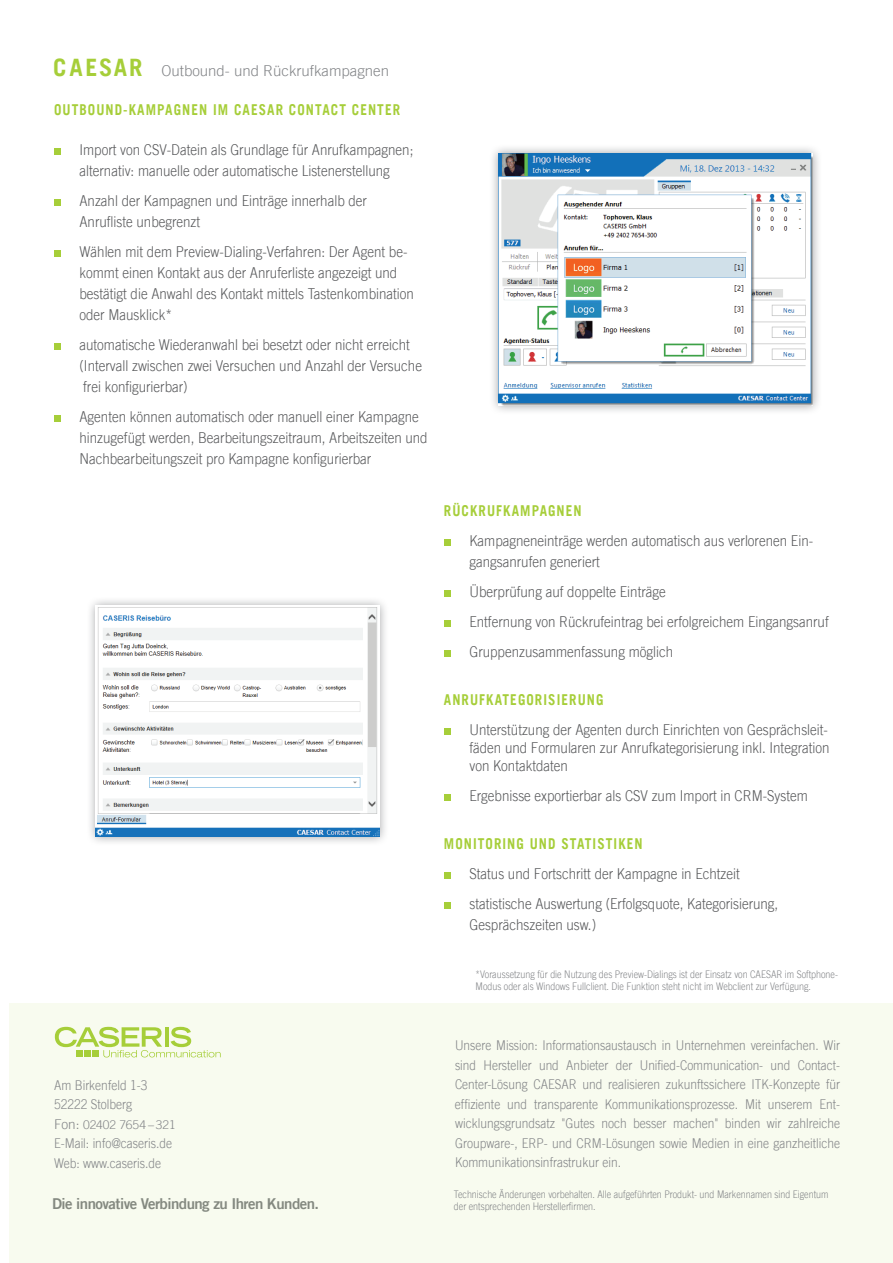
<style>
.page{position:relative;width:893px;height:1263px;background:#fff}
.page>*{position:absolute;margin:0;border:0;box-sizing:border-box;transform-origin:0 0}
.t1{font:700 24px "Trade Gothic LT";color:#a6ce39}
.t2{font:300 15px/21px "Trade Gothic LT";color:#57585a;scale:.89 1}
.t3{font:700 15px "Trade Gothic LT";letter-spacing:.08em;color:#a6ce39;scale:.89 1}
.t4{font:15px "Trade Gothic LT Bold Two";letter-spacing:-.035em;color:#828487}
.t5{font:300 15px "Trade Gothic LT";color:#828487}
.t6{font:300 13.5px/19.5px "Trade Gothic LT";color:#828487;text-align:justify;scale:.88 1}
.t7{font:300 13.5px/19.5px "Trade Gothic LT";color:#828487;scale:.89 1}
.t8{font:300 12px "Trade Gothic LT";color:#828487}
.t9{font:300 10.5px/12px "Trade Gothic LT";color:#828487;scale:.85 1}
.s1{font-size:13.5px}
</style>
<div class="page">
<div style="left:54px;top:148px;width:7px;height:7px;background:#a6ce39"></div>
<div style="left:54px;top:199px;width:7px;height:7px;background:#a6ce39"></div>
<div style="left:54px;top:250px;width:7px;height:7px;background:#a6ce39"></div>
<div style="left:54px;top:343px;width:7px;height:7px;background:#a6ce39"></div>
<div style="left:54px;top:415px;width:7px;height:7px;background:#a6ce39"></div>
<div style="left:9px;top:1003px;width:884px;height:260px;background:#f8fbef"></div>
<svg style="left:55px;top:1027px;width:166px;height:30px"></svg>
<div style="left:93px;top:1050px;width:6px;height:7px;background:#a6ce39"></div>
<div style="left:84px;top:1050px;width:7px;height:7px;background:#a6ce39"></div>
<div style="left:76px;top:1050px;width:7px;height:7px;background:#a6ce39"></div>
<div style="left:489px;top:144px;width:333px;height:271px;background:#828487;opacity:.75"></div>
<img style="left:498px;top:153px;width:315px;height:252px">
<div style="left:86px;top:596px;width:303px;height:250px;background:#828487;opacity:.75"></div>
<img style="left:96px;top:605px;width:283px;height:231px">
<div style="left:444px;top:539px;width:7px;height:7px;background:#a6ce39"></div>
<div style="left:444px;top:590px;width:7px;height:7px;background:#a6ce39"></div>
<div style="left:444px;top:620px;width:7px;height:7px;background:#a6ce39"></div>
<div style="left:444px;top:650px;width:7px;height:7px;background:#a6ce39"></div>
<div style="left:444px;top:728px;width:7px;height:7px;background:#a6ce39"></div>
<div style="left:444px;top:794px;width:7px;height:7px;background:#a6ce39"></div>
<div style="left:444px;top:872px;width:7px;height:7px;background:#a6ce39"></div>
<div style="left:444px;top:902px;width:7px;height:7px;background:#a6ce39"></div>
<h1 class="t1" style="left:53px;top:53px;width:32px">CAESAR</h1>
<p class="t5" style="left:162px;top:62px;width:229px">Outbound- und Rückrufkampagnen</p>
<p class="t3" style="left:54px;top:100px;width:222px">OUTBOUND-KAMPAGNEN IM CAESAR</p>
<p class="t3" style="left:289px;top:100px;width:126px">CONTACT CENTER</p>
<p class="t2" style="left:61px;top:139px;width:398px;text-align:center">I mport von CSV-Datein als Grundlage für Anrufkampagnen; alternativ: manuelle oder automatische Listenerstellung</p>
<p class="t2" style="left:80px;top:190px;width:324px">Anzahl der Kampagnen und Einträge innerhalb der<br>Anrufliste unbegrenzt</p>
<p class="t2" style="left:80px;top:241px;width:377px">Wählen mit dem Preview-Dialing-Verfahren: Der Agent be&shy;kommt einen Kontakt aus der Anruferliste angezeigt und bestätigt die Anwahl des Kontakt mittels Tastenkombination oder Mausklick*</p>
<p class="t2" style="left:80px;top:334px;width:386px">automatische Wiederanwahl bei besetzt oder nicht erreicht<br>(I ntervall zwischen zwei Versuchen und Anzahl der Versuche frei konfigurierbar)</p>
<p class="t2" style="left:80px;top:406px;width:393px">Agenten können automatisch oder manuell einer Kampagne hinzugefügt werden, Bearbeitungszeitraum, Arbeitszeiten und<br>Nachbearbeitungszeit pro Kampagne konfigurierbar</p>
<p class="t3" style="left:444px;top:501px;width:156px">RÜCKRUFKAMPAGNEN</p>
<p class="t2" style="left:469px;top:530px;width:388px">Kampagneneinträge werden automatisch aus verlorenen Ein&shy;gangsanrufen generiert</p>
<p class="t2" style="left:469px;top:577px;width:405px;line-height:30px">Ü berprüfung auf doppelte Einträge<br>Entfernung von Rückrufeintrag bei erfolgreichem Eingangsanruf<br>Gruppenzusammenfassung möglich</p>
<p class="t3" style="left:444px;top:690px;width:181px">ANRUFKATEGORISIERUNG</p>
<p class="t2" style="left:469px;top:721px;width:406px;line-height:18px;text-align:justify;text-indent:-19px">U nterstützung der Agenten durch Einrichten von Gesprächsleit&shy;fäden und Formularen zur Anrufkategorisierung inkl. I ntegration von Kontaktdaten</p>
<p class="t2" style="left:469px;top:785px;width:382px">Ergebnisse exportierbar als CSV zum I mport in CRM-System</p>
<p class="t3" style="left:444px;top:834px;width:225px">MONITORING UND STATISTIKEN</p>
<p class="t2" style="left:469px;top:859px;width:349px;line-height:30px">Status und Fortschritt der Kampagne in Echtzeit statistische Auswertung (Erfolgsquote, Kategorisierung,</p>
<p class="t2" style="left:469px;top:914px;width:144px">Gesprächszeiten usw.)</p>
<p class="t9" style="left:476px;top:968px;width:428px">*Voraussetzung für die N utzung des Preview-Dialings ist der Einsatz von CAESAR im Softphone-<br>Modus oder als Windows Fullclient. Die Funktion steht nicht im Webclient zur Verfügung.</p>
<p class="t7" style="left:54px;top:1075px;width:106px">Am Birkenfeld 1-3<br>52222 Stolberg</p>
<p class="t8" style="left:54px;top:1117px;width:123px"><span class="s1">Fon:</span> 02402 7654 – 321</p>
<p class="t7" style="left:54px;top:1133px;width:134px">E-Mail: info@caseris.de<br>Web: www.caseris.de</p>
<p class="t4" style="left:52px;top:1194px;width:269px">Die innovative Verbindung zu Ihren Kunden.</p>
<p class="t6" style="left:455px;top:1036px;width:439px">U nsere Mission: I nformationsaustausch in U nternehmen vereinfachen. Wir sind Hersteller und Anbieter der Unified-Communication- und Contact-Center-Lösung CAESAR und realisieren zukunftssichere ITK-Konzepte für effiziente und transparente Kommunikationsprozesse. Mit unserem Ent&shy;wicklungsgrundsatz "Gutes noch besser machen" binden wir zahlreiche Groupware-, ERP- und CRM-Lösungen sowie Medien in eine ganzheitliche Kommunikationsinfrastrukur ein.</p>
<p class="t9" style="left:454px;top:1188px;width:442px">Technische Änderungen vorbehalten. Alle aufgeführten Produkt- und Markennamen sind Eigentum der entsprechenden Herstellerfirmen.</p>
</div>
